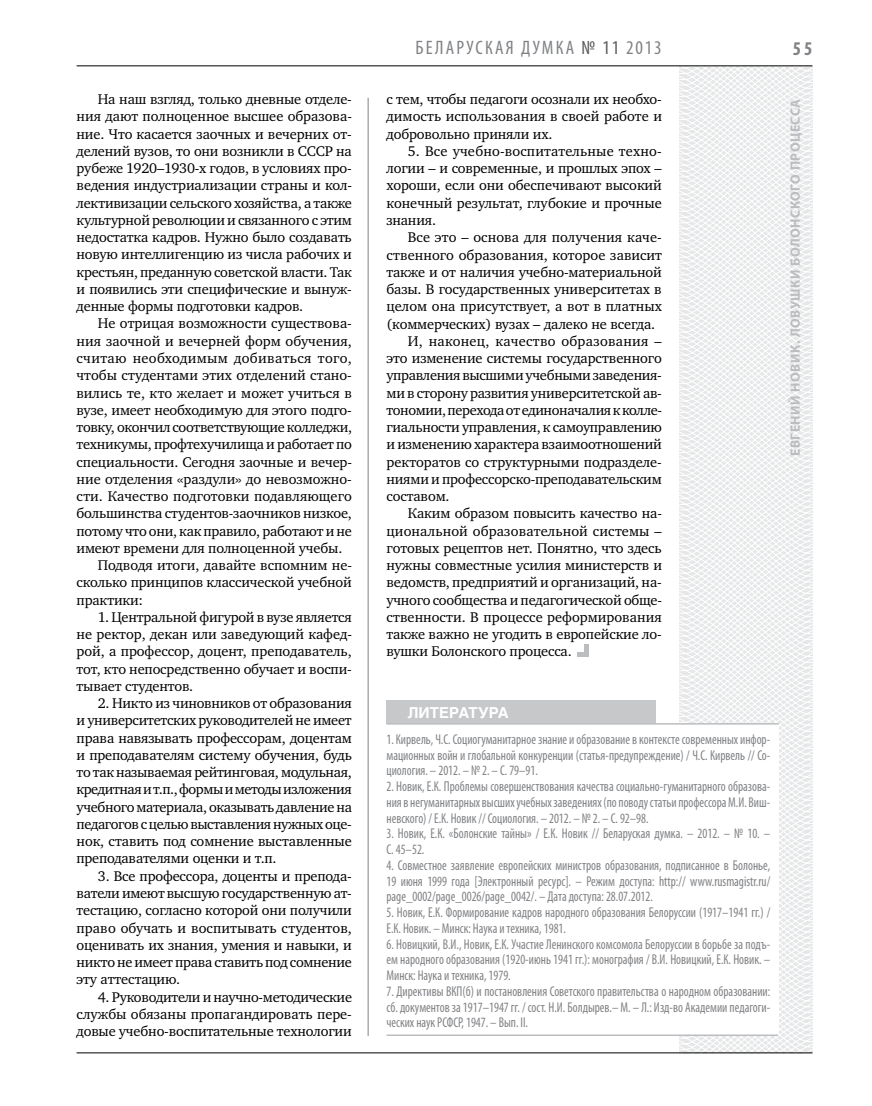
<style>
.page{position:relative;width:872px;height:1106px;background:#fff}
.page>*{position:absolute;margin:0;border:0;box-sizing:border-box;transform-origin:0 0}
.t1{font:condensed 19.5px "Myriad Pro";letter-spacing:.11em;color:#808285}
.t2{font:700 condensed 19.5px "Myriad Pro";color:#808285}
.t3{font:700 15px "Helios";color:#fff}
.t4{font:14.4px/17.2px "Charter C";letter-spacing:-.01em;color:#000;text-align:justify}
.t5{font:14.4px "Charter C";letter-spacing:.02em;color:#000}
.t6{font:14.4px "Charter C";letter-spacing:.015em;color:#000}
.t7{font:condensed 14.25px/15.8px "Myriad Pro";color:#808285;text-align:justify;scale:.9 1}
.t8{font:700 13.5px "Myriad Pro";letter-spacing:.04em;color:#bcbdc0}
.s1{color:#58595b}
</style>
<div class="page">
<hr style="left:368px;top:98px;width:1px;height:938px;background:#808285">
<svg style="left:621px;top:65px;width:192px;height:989px"></svg>
<hr style="left:77px;top:65px;width:735px;height:1px;background:#000">
<hr style="left:77px;top:1052px;width:735px;height:1px;background:#000">
<div style="left:386px;top:700px;width:269px;height:23px;background:#c6c8ca"></div>
<div style="left:386px;top:724px;width:393px;height:312px;background:#fff"></div>
<hr style="left:386px;top:1034px;width:392px;height:2px;background:#bcbdc0">
<hr style="left:386px;top:723px;width:393px;height:1px;background:#bcbdc0">
<hr style="left:584px;top:644px;width:4px;height:12px;background:#bcbdc0">
<hr style="left:577px;top:652px;width:11px;height:4px;background:#bcbdc0">
<p class="t4" style="left:77px;top:91px;width:277px;text-indent:21px">На наш взгляд, только дневные отделе&shy;ния дают полноценное высшее образова&shy;ние. Что касается заочных и вечерних от&shy;делений вузов, то они возникли в СССР на рубеже 1920–1930-х годов, в условиях про&shy;ведения индустриализации страны и кол&shy;лективизации сельского хозяйства, а также культурной революции и связанного с этим недостатка кадров. Нужно было создавать новую интеллигенцию из числа рабочих и крестьян, преданную советской власти. Так и появились эти специфические и вынуж&shy;денные формы подготовки кадров.</p>
<p class="t4" style="left:98px;top:315px;width:255px">Не отрицая возможности существова-</p>
<p class="t4" style="left:77px;top:332px;width:277px">ния заочной и вечерней форм обучения,</p>
<p class="t5" style="left:77px;top:350px;width:277px">считаю необходимым добиваться того,</p>
<p class="t4" style="left:77px;top:367px;width:277px">чтобы студентами этих отделений стано-</p>
<p class="t4" style="left:77px;top:384px;width:277px">вились те, кто желает и может учиться в</p>
<p class="t4" style="left:77px;top:401px;width:277px">вузе, имеет необходимую для этого подго-</p>
<p class="t4" style="left:77px;top:418px;width:277px">товку, окончил соответствующие колледжи,</p>
<p class="t4" style="left:77px;top:436px;width:277px">техникумы, профтехучилища и работает по</p>
<p class="t4" style="left:77px;top:453px;width:277px">специальности. Сегодня заочные и вечер-</p>
<p class="t4" style="left:77px;top:470px;width:277px">ние отделения «раздули» до невозможно-</p>
<p class="t4" style="left:77px;top:487px;width:277px">сти. Качество подготовки подавляющего</p>
<p class="t4" style="left:77px;top:505px;width:277px">большинства студентов-заочников низкое,</p>
<p class="t4" style="left:77px;top:522px;width:277px">потому что они, как правило, работают и не</p>
<p class="t4" style="left:77px;top:539px;width:267px">имеют времени для полноценной учебы.</p>
<p class="t4" style="left:98px;top:556px;width:256px">Подводя итоги, давайте вспомним не-</p>
<p class="t4" style="left:77px;top:574px;width:277px">сколько принципов классической учебной</p>
<p class="t4" style="left:77px;top:591px;width:68px">практики:</p>
<p class="t4" style="left:77px;top:608px;width:277px;text-indent:21px">1. Центральной фигурой в вузе является не ректор, декан или заведующий кафед&shy;рой, а профессор, доцент, преподаватель, тот, кто непосредственно обучает и воспи&shy;тывает студентов.</p>
<p class="t4" style="left:77px;top:694px;width:277px;text-indent:21px">2. Никто из чиновников от образования и университетских руководителей не имеет права навязывать профессорам, доцентам и преподавателям систему обучения, будь то так называемая рейтинговая, модульная, кредитная и т.п., формы и методы изложения учебного материала, оказывать давление на педагогов с целью выставления нужных оце&shy;нок, ставить под сомнение выставленные преподавателями оценки и т.п.</p>
<p class="t4" style="left:77px;top:867px;width:277px;text-indent:21px">3. Все профессора, доценты и препода&shy;ватели имеют высшую государственную ат&shy;тестацию, согласно которой они получили право обучать и воспитывать студентов, оценивать их знания, умения и навыки, и никто не имеет права ставить под сомнение эту аттестацию.</p>
<p class="t4" style="left:77px;top:988px;width:277px;text-indent:21px">4. Руководители и научно-методические службы обязаны пропагандировать пере&shy;довые учебно-воспитательные технологии</p>
<h1 class="t1" style="left:415px;top:36px;width:248px">БЕЛАРУСКАЯ ДУМКА <span class="s1">№ 11</span> 2013</h1>
<h1 class="t2" style="left:793px;top:37px;width:21px">55</h1>
<p class="t4" style="left:386px;top:91px;width:277px">с тем, чтобы педагоги осознали их необхо&shy;димость использования в своей работе и добровольно приняли их.</p>
<p class="t4" style="left:386px;top:143px;width:277px;text-indent:21px">5. Все учебно-воспитательные техно&shy;логии – и современные, и прошлых эпох – хороши, если они обеспечивают высокий конечный результат, глубокие и прочные знания.</p>
<p class="t4" style="left:408px;top:229px;width:255px">Все это – основа для получения каче-</p>
<p class="t4" style="left:386px;top:246px;width:277px">ственного образования, которое зависит</p>
<p class="t4" style="left:386px;top:263px;width:277px">также и от наличия учебно-материальной</p>
<p class="t4" style="left:386px;top:281px;width:277px">базы. В государственных университетах в</p>
<p class="t4" style="left:386px;top:298px;width:277px">целом она присутствует, а вот в платных</p>
<p class="t4" style="left:386px;top:315px;width:270px">(коммерческих) вузах – далеко не всегда.</p>
<p class="t6" style="left:408px;top:333px;width:255px">И, наконец, качество образования –</p>
<p class="t4" style="left:386px;top:350px;width:277px">это изменение системы государственного</p>
<p class="t4" style="left:386px;top:367px;width:277px">управления высшими учебными заведения-</p>
<p class="t4" style="left:386px;top:384px;width:277px">ми в сторону развития университетской ав-</p>
<p class="t4" style="left:386px;top:401px;width:277px">тономии, перехода от единоначалия к колле-</p>
<p class="t4" style="left:386px;top:419px;width:277px">гиальности управления, к самоуправлению</p>
<p class="t4" style="left:386px;top:436px;width:277px">и изменению характера взаимоотношений</p>
<p class="t4" style="left:386px;top:453px;width:277px">ректоратов со структурными подразделе-</p>
<p class="t4" style="left:386px;top:470px;width:277px">ниями и профессорско-преподавательским</p>
<p class="t4" style="left:386px;top:488px;width:65px">составом.</p>
<p class="t4" style="left:408px;top:505px;width:256px">Каким образом повысить качество на-</p>
<p class="t4" style="left:386px;top:522px;width:277px">циональной образовательной системы –</p>
<p class="t4" style="left:386px;top:539px;width:277px">готовых рецептов нет. Понятно, что здесь</p>
<p class="t4" style="left:386px;top:557px;width:277px">нужны совместные усилия министерств и</p>
<p class="t4" style="left:386px;top:574px;width:277px">ведомств, предприятий и организаций, на-</p>
<p class="t4" style="left:386px;top:591px;width:277px">учного сообщества и педагогической обще-</p>
<p class="t4" style="left:386px;top:608px;width:277px">ственности. В процессе реформирования</p>
<p class="t4" style="left:386px;top:626px;width:277px">также важно не угодить в европейские ло-</p>
<p class="t4" style="left:386px;top:643px;width:187px">вушки Болонского процесса.</p>
<p class="t8" style="left:786px;top:456px;width:359px;rotate:-90deg">Евгений НОВИК. Ловушки Болонского процесса</p>
<p class="t3" style="left:408px;top:704px;width:103px">литература</p>
<p class="t7" style="left:386px;top:731px;width:428px">1.Кирвель, Ч.С. Социогуманитарное знание и образование в контексте современных инфор&shy;мационных войн и глобальной конкуренции (статья-предупреждение) / Ч.С. Кирвель // Со&shy;циология. – 2012. – № 2. – С. 79–91.</p>
<p class="t7" style="left:386px;top:778px;width:428px">2. Новик, Е.К. Проблемы совершенствования качества социально-гуманитарного образова&shy;ния в негуманитарных высших учебных заведениях (по поводу статьи профессора М.И. Виш&shy;невского) / Е.К. Новик // Социология. – 2012. – № 2. – С. 92–98.</p>
<p class="t7" style="left:386px;top:825px;width:428px">3. Новик, Е.К. «Болонские тайны» / Е.К. Новик // Беларуская думка. – 2012. – № 10. –<br>С. 45–52.</p>
<p class="t7" style="left:386px;top:857px;width:428px">4. Совместное заявление европейских министров образования, подписанное в Болонье, 19 июня 1999 года [Электронный ресурс]. – Режим доступа: http:// www.rusmagistr.ru/ page_0002/page_0026/page_0042/. – Дата доступа: 28.07.2012.</p>
<p class="t7" style="left:386px;top:904px;width:428px">5. Новик, Е.К. Формирование кадров народного образования Белоруссии (1917–1941 гг.) /<br>Е.К. Новик. – Минск: Наука и техника, 1981.</p>
<p class="t7" style="left:386px;top:935px;width:428px">6. Новицкий, В.И., Новик, Е.К. Участие Ленинского комсомола Белоруссии в борьбе за подъ&shy;ем народного образования (1920-июнь 1941 гг.): монография / В.И. Новицкий, Е.К. Новик. – Минск: Наука и техника, 1979.</p>
<p class="t7" style="left:386px;top:983px;width:428px">7. Директивы ВКП(б) и постановления Советского правительства о народном образовании: сб. документов за 1917–1947 гг. / сост. Н.И. Болдырев.– М. – Л.: Изд-во Академии педагоги&shy;ческих наук РСФСР, 1947. – Вып. II.</p>
</div>
